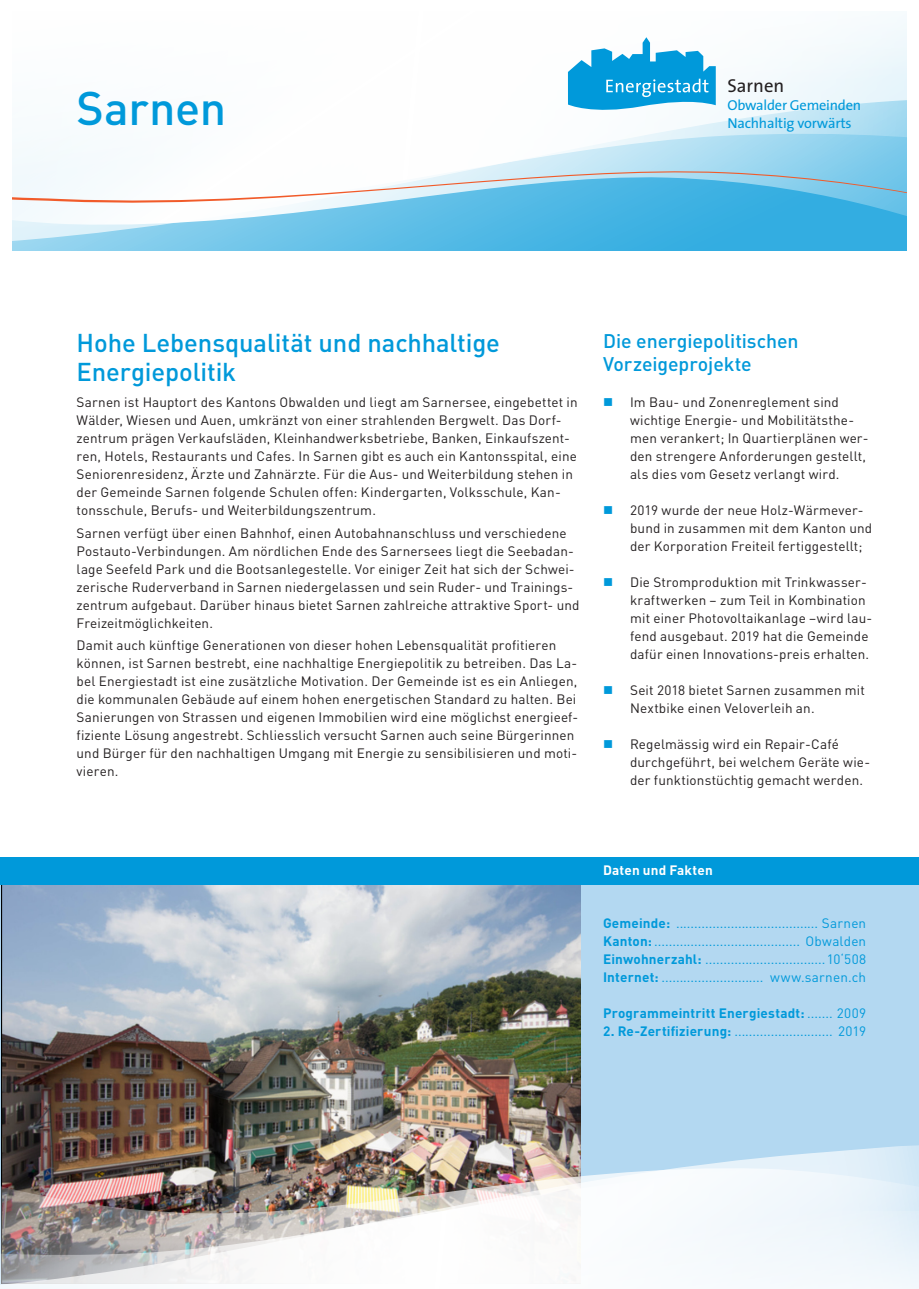
<style>
.page{position:relative;width:919px;height:1289px;background:#fff}
.page>*{position:absolute;margin:0;border:0;box-sizing:border-box;transform-origin:0 0}
.Titel_Frontseite_gro{font:500 46.5px "DIN Pro";letter-spacing:-.01em;color:#0099da}
.Titel_Frontseite_gro-2{font:500 25.5px/28.5px "DIN Pro";letter-spacing:-.005em;color:#0099da}
.Titel_klein{font:500 19.5px/23.4px "DIN Pro";letter-spacing:-.005em;color:#0099da}
.t1{font:18.75px "The Sans 5";color:#231f20}
.t2{font:14.4px "The Sans 5";letter-spacing:-.015em;color:#0099da}
.Titel_Frontseite_gro-3{font:13.5px/18px "DIN Pro";letter-spacing:.01em;color:#231f20}
.Aufzählung{font:13.5px/18px "DIN Pro";letter-spacing:.01em;color:#231f20}
.Daten_und_Fakten{font:13.5px "DIN Pro";letter-spacing:.015em;color:#0099da}
.Daten_und_Fakten-2{font:700 13.5px "DIN Pro";letter-spacing:.015em;color:#0099da}
.Untertitel_klein{font:700 13.5px "DIN Pro";letter-spacing:.01em;color:#fff}
.s1{font-weight:700}
.s2{font-weight:400}
</style>
<div class="page">
<svg style="left:12px;top:227px;width:894px;height:22px"></svg>
<svg style="left:12px;top:19px;width:894px;height:150px"></svg>
<svg style="left:12px;top:169px;width:894px;height:58px"></svg>
<div style="left:0;top:884px;width:918px;height:404px;background:#b3d8f1"></div>
<img style="left:1px;top:884px;width:579px;height:258px">
<svg style="left:568px;top:37px;width:147px;height:78px"></svg>
<div style="left:0;top:857px;width:918px;height:27px;background:#0099da"></div>
<img style="left:0;top:1144px;width:918px;height:67px">
<svg style="left:0;top:1211px;width:918px;height:77px"></svg>
<p class="Titel_Frontseite_gro" style="left:77px;top:76px;width:151px">Sarnen</p>
<p class="t1" style="left:727px;top:70px;width:58px">Sarnen</p>
<p class="t2" style="left:727px;top:93px;width:135px">Obwalder Gemeinden</p>
<p class="t2" style="left:727px;top:111px;width:126px">Nachhaltig vorwärts</p>
<p class="Titel_Frontseite_gro-2" style="left:77px;top:328px;width:425px">Hohe Lebensqualität und nachhaltige<br>Energiepolitik</p>
<p class="Titel_Frontseite_gro-3" style="left:77px;top:393px;width:502px">Sarnen ist Hauptort des Kantons Obwalden und liegt am Sarnersee, eingebettet in Wälder, Wiesen und Auen, umkränzt von einer strahlenden Bergwelt. Das Dorf&shy;zentrum prägen Verkaufsläden, Kleinhandwerksbetriebe, Banken, Einkaufszent&shy;ren, Hotels, Restaurants und Cafes. In Sarnen gibt es auch ein Kantonsspital, eine Seniorenresidenz, Ärzte und Zahnärzte. Für die Aus- und Weiterbildung stehen in der Gemeinde Sarnen folgende Schulen offen: Kindergarten, Volksschule, Kan&shy;tonsschule, Berufs- und Weiterbildungszentrum.</p>
<p class="Titel_Frontseite_gro-3" style="left:77px;top:523px;width:504px">Sarnen verfügt über einen Bahnhof, einen Autobahnanschluss und verschiedene Postauto-Verbindungen. Am nördlichen Ende des Sarnersees liegt die Seebadan&shy;lage Seefeld Park und die Bootsanlegestelle. Vor einiger Zeit hat sich der Schwei&shy;zerische Ruderverband in Sarnen niedergelassen und sein Ruder- und Trainings&shy;zentrum aufgebaut. Darüber hinaus bietet Sarnen zahlreiche attraktive Sport- und Freizeitmöglichkeiten.</p>
<p class="Titel_Frontseite_gro-3" style="left:77px;top:635px;width:503px">Damit auch künftige Generationen von dieser hohen Lebensqualität profitieren können, ist Sarnen bestrebt, eine nachhaltige Energiepolitik zu betreiben. Das La&shy;bel Energiestadt ist eine zusätzliche Motivation. Der Gemeinde ist es ein Anliegen, die kommunalen Gebäude auf einem hohen energetischen Standard zu halten. Bei Sanierungen von Strassen und eigenen Immobilien wird eine möglichst energieef&shy;fiziente Lösung angestrebt. Schliesslich versucht Sarnen auch seine Bürgerinnen und Bürger für den nachhaltigen Umgang mit Energie zu sensibilisieren und moti&shy;vieren.</p>
<p class="Titel_klein" style="left:603px;top:328px;width:197px">Die energiepolitischen<br>Vorzeigeprojekte</p>
<p class="Aufzählung" style="left:630px;top:392px;width:240px">Im Bau- und Zonenreglement sind wichtige Energie- und Mobilitätsthe&shy;men verankert; In Quartierplänen wer&shy;den strengere Anforderungen gestellt, als dies vom Gesetz verlangt wird.</p>
<p class="Aufzählung" style="left:630px;top:500px;width:243px">2019 wurde der neue Holz-Wärmever&shy;bund in zusammen mit dem Kanton und der Korporation Freiteil fertiggestellt;</p>
<p class="Aufzählung" style="left:630px;top:572px;width:244px">Die Stromproduktion mit Trinkwasser&shy;kraftwerken – zum Teil in Kombination mit einer Photovoltaikanlage –wird lau&shy;fend ausgebaut. 2019 hat die Gemeinde dafür einen Innovations-preis erhalten.</p>
<p class="Aufzählung" style="left:630px;top:680px;width:236px">Seit 2018 bietet Sarnen zusammen mit<br>Nextbike einen Veloverleih an.</p>
<p class="Aufzählung" style="left:630px;top:734px;width:241px">Regelmässig wird ein Repair-Café durchgeführt, bei welchem Geräte wie&shy;der funktionstüchtig gemacht werden.</p>
<p class="Untertitel_klein" style="left:603px;top:861px;width:111px">Daten und Fakten</p>
<p class="Daten_und_Fakten" style="left:603px;top:914px;width:264px"><span class="s1">Gemeinde:</span> ....................................... Sarnen</p>
<p class="Daten_und_Fakten" style="left:603px;top:932px;width:264px"><span class="s1">Kanton:</span> ........................................ Obwalden</p>
<p class="Daten_und_Fakten" style="left:603px;top:950px;width:264px"><span class="s1">Einwohnerzahl:</span> .................................10‘508</p>
<p class="Daten_und_Fakten" style="left:603px;top:968px;width:264px"><span class="s1">Internet:</span> ............................ www.sarnen.ch</p>
<p class="Daten_und_Fakten-2" style="left:603px;top:1004px;width:264px">Programmeintritt Energiestadt: <span class="s2">....... 2009</span></p>
<p class="Daten_und_Fakten" style="left:603px;top:1022px;width:264px"><span class="s1">2. Re-Zertifizierung:</span> ........................... 2019</p>
</div>
